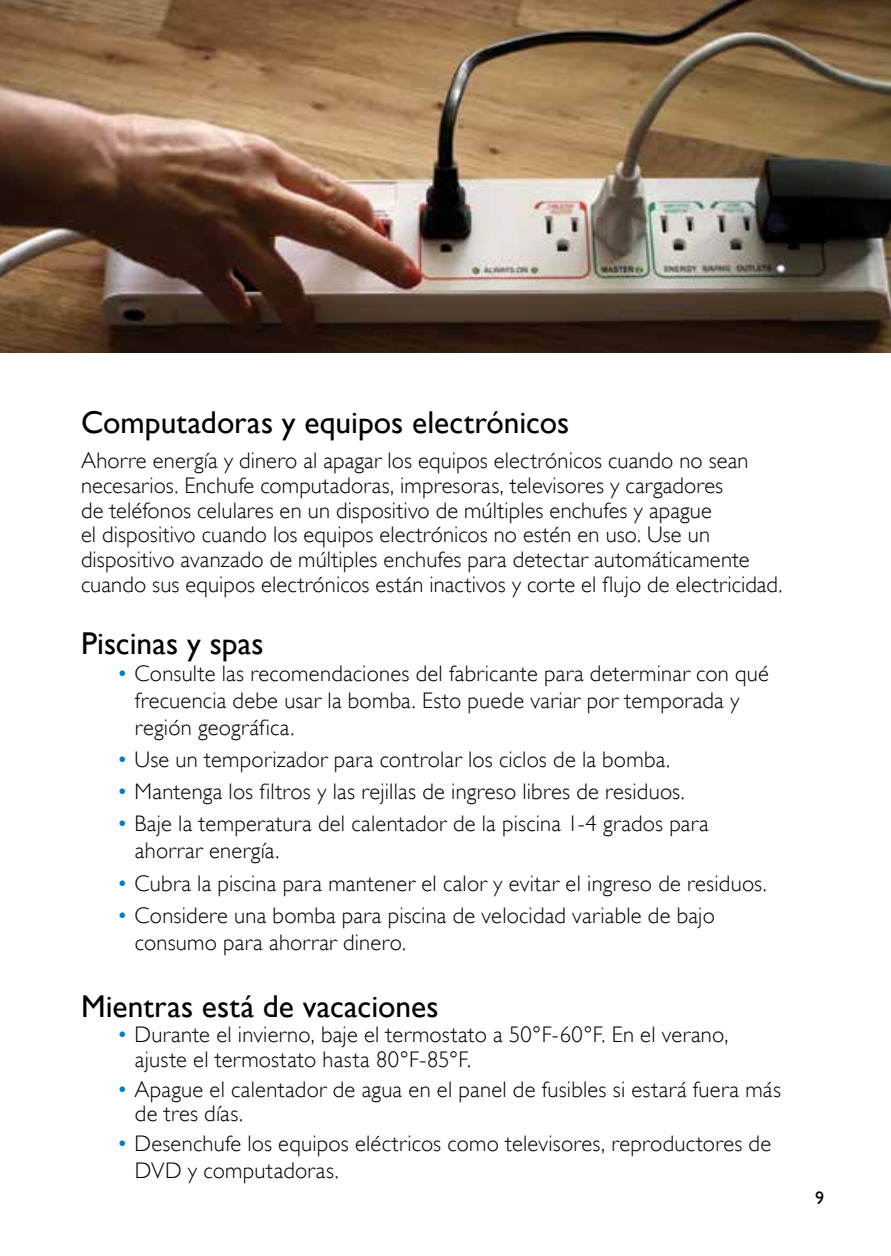
<style>
.page{position:relative;width:891px;height:1256px;background:#fff}
.page>*{position:absolute;margin:0;border:0;box-sizing:border-box;transform-origin:0 0}
.t1{font:31.5px "Gill Sans";color:#000}
.t2{font:300 22.5px/24.8px "Gill Sans";letter-spacing:.01em;color:#000}
.t3{font:18px "Gill Sans";color:#000}
.s1{color:#007cc2}
</style>
<div class="page">
<img style="left:0;top:0;width:891px;height:352px">
<h1 class="t1" style="left:81px;top:404px;width:490px">Computadoras y equipos electrónicos</h1>
<p class="t2" style="left:81px;top:448px;width:703px">Ahorre energía y dinero al apagar los equipos electrónicos cuando no sean necesarios. Enchufe computadoras, impresoras, televisores y cargadores<br>de teléfonos celulares en un dispositivo de múltiples enchufes y apague<br>el dispositivo cuando los equipos electrónicos no estén en uso. Use un dispositivo avanzado de múltiples enchufes para detectar automáticamente cuando sus equipos electrónicos están inactivos y corte el flujo de electricidad.</p>
<h1 class="t1" style="left:81px;top:624px;width:184px">Piscinas y spas</h1>
<p class="t2" style="left:135px;top:659px;width:635px;line-height:27px;text-indent:-18px"><span class="s1">•</span> Consulte las recomendaciones del fabricante para determinar con qué frecuencia debe usar la bomba. Esto puede variar por temporada y región geográfica.</p>
<p class="t2" style="left:117px;top:747px;width:555px"><span class="s1">•</span> Use un temporizador para controlar los ciclos de la bomba.</p>
<p class="t2" style="left:117px;top:779px;width:569px"><span class="s1">•</span> Mantenga los filtros y las rejillas de ingreso libres de residuos.</p>
<p class="t2" style="left:135px;top:810px;width:575px;line-height:27px;text-indent:-18px"><span class="s1">•</span> Baje la temperatura del calentador de la piscina 1-4 grados para ahorrar energía.</p>
<p class="t2" style="left:117px;top:871px;width:651px"><span class="s1">•</span> Cubra la piscina para mantener el calor y evitar el ingreso de residuos.</p>
<p class="t2" style="left:135px;top:902px;width:581px;line-height:27px;text-indent:-18px"><span class="s1">•</span> Considere una bomba para piscina de velocidad variable de bajo consumo para ahorrar dinero.</p>
<h1 class="t1" style="left:81px;top:987px;width:359px">Mientras está de vacaciones</h1>
<p class="t2" style="left:135px;top:1021px;width:595px;text-indent:-18px"><span class="s1">•</span> Durante el invierno, baje el termostato a 50°F-60°F. En el verano, ajuste el termostato hasta 80°F-85°F.</p>
<p class="t2" style="left:135px;top:1076px;width:648px;text-indent:-18px"><span class="s1">•</span> Apague el calentador de agua en el panel de fusibles si estará fuera más de tres días.</p>
<p class="t2" style="left:135px;top:1130px;width:638px;line-height:27px;text-indent:-18px"><span class="s1">•</span> Desenchufe los equipos eléctricos como televisores, reproductores de<br>DVD y computadoras.</p>
<p class="t3" style="left:815px;top:1187px;width:10px">9</p>
</div>
